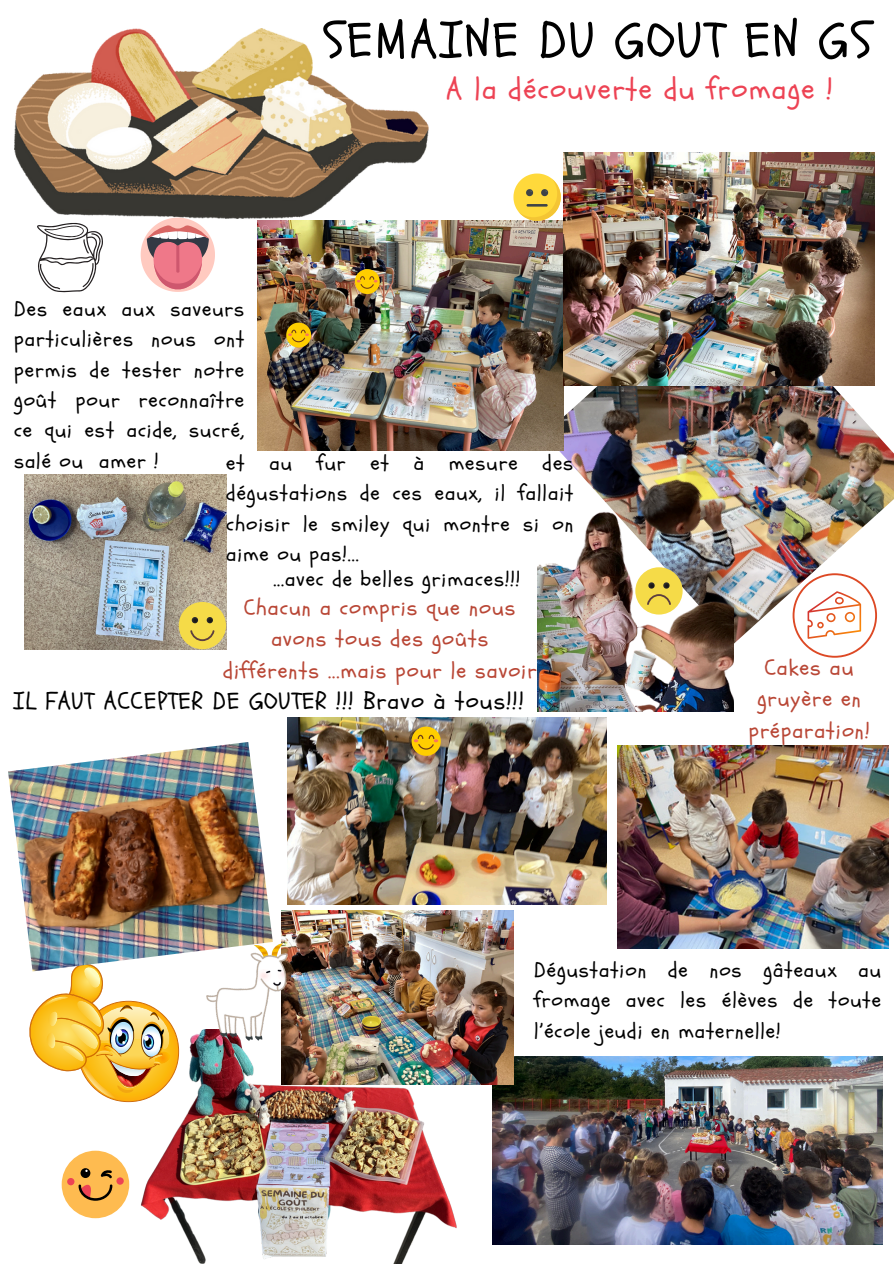
<style>
.page{position:relative;width:894px;height:1264px;background:#fff}
.page>*{position:absolute;margin:0;border:0;box-sizing:border-box;transform-origin:0 0}
.t1{font:50.7px "Schoolbell";letter-spacing:.05em;color:#000}
.t2{font:29.55px "Schoolbell";letter-spacing:.05em;color:#ed4354}
.t3{font:24px "Schoolbell";letter-spacing:.05em;color:#000}
.t4{font:22.05px/31.5px "Schoolbell";letter-spacing:.05em;color:#b94736;text-align:center}
.t5{font:21px/30.3px "Schoolbell";letter-spacing:.05em;color:#000;text-align:justify}
</style>
<div class="page">
<img style="left:544px;top:269px;width:349px;height:375px">
<img style="left:257px;top:221px;width:306px;height:229px">
<img style="left:563px;top:153px;width:310px;height:232px">
<img style="left:24px;top:474px;width:202px;height:175px">
<img style="left:537px;top:505px;width:196px;height:206px">
<div style="left:635px;top:567px;width:47px;height:47px;background:#f5db48;border-radius:50%"></div>
<svg style="left:663px;top:582px;width:6px;height:6px"></svg>
<svg style="left:648px;top:582px;width:6px;height:6px"></svg>
<svg style="left:647px;top:594px;width:23px;height:11px"></svg>
<div style="left:179px;top:602px;width:47px;height:47px;background:#f5db48;border-radius:50%"></div>
<svg style="left:207px;top:617px;width:6px;height:6px"></svg>
<svg style="left:192px;top:617px;width:6px;height:6px"></svg>
<svg style="left:190px;top:630px;width:24px;height:11px"></svg>
<svg style="left:513px;top:173px;width:47px;height:48px"></svg>
<img style="left:287px;top:717px;width:319px;height:187px">
<img style="left:617px;top:745px;width:271px;height:203px">
<svg style="left:792px;top:573px;width:84px;height:84px"></svg>
<svg style="left:29px;top:971px;width:145px;height:131px"></svg>
<img style="left:492px;top:1056px;width:389px;height:188px">
<img style="left:282px;top:910px;width:231px;height:174px">
<img style="left:134px;top:1029px;width:328px;height:234px">
<img style="left:8px;top:742px;width:265px;height:229px">
<div style="left:62px;top:1150px;width:67px;height:68px;background:#febb50;border-radius:50%"></div>
<div style="left:67px;top:1177px;width:7px;height:8px;background:#ed4354;border-radius:50%"></div>
<div style="left:116px;top:1177px;width:8px;height:7px;background:#ed4354;border-radius:50%"></div>
<svg style="left:78px;top:1169px;width:34px;height:31px"></svg>
<img style="left:206px;top:943px;width:81px;height:97px">
<img style="left:14px;top:29px;width:414px;height:189px">
<svg style="left:37px;top:222px;width:66px;height:70px"></svg>
<svg style="left:141px;top:218px;width:74px;height:74px"></svg>
<svg style="left:286px;top:322px;width:25px;height:25px"></svg>
<svg style="left:355px;top:269px;width:24px;height:25px"></svg>
<svg style="left:411px;top:726px;width:29px;height:29px"></svg>
<p class="t1" style="left:323px;top:7px;width:549px">SEMAINE DU GOUT EN GS</p>
<h3 class="t2" style="left:446px;top:69px;width:388px">A la découverte du fromage !</h3>
<p class="t5" style="left:14px;top:294px;width:231px">Des eaux aux saveurs particulières nous ont permis de tester notre goût pour reconnaître ce qui est acide, sucré, salé ou amer !</p>
<p class="t5" style="left:226px;top:448px;width:348px">et au fur et à mesure des dégustations de ces eaux, il fallait choisir le smiley qui montre si on aime ou pas!...</p>
<p class="t5" style="left:273px;top:564px;width:248px">...avec de belles grimaces!!!</p>
<p class="t4" style="left:223px;top:592px;width:315px">Chacun a compris que nous avons tous des goûts différents ...mais pour le savoir</p>
<h3 class="t3" style="left:14px;top:685px;width:511px">IL FAUT ACCEPTER DE GOUTER !!! Bravo à tous!!!</h3>
<p class="t4" style="left:748px;top:652px;width:122px">Cakes au gruyère en préparation!</p>
<h3 class="t5" style="left:534px;top:955px;width:348px">Dégustation de nos gâteaux au fromage avec les élèves de toute l’école jeudi en maternelle!</h3>
</div>
